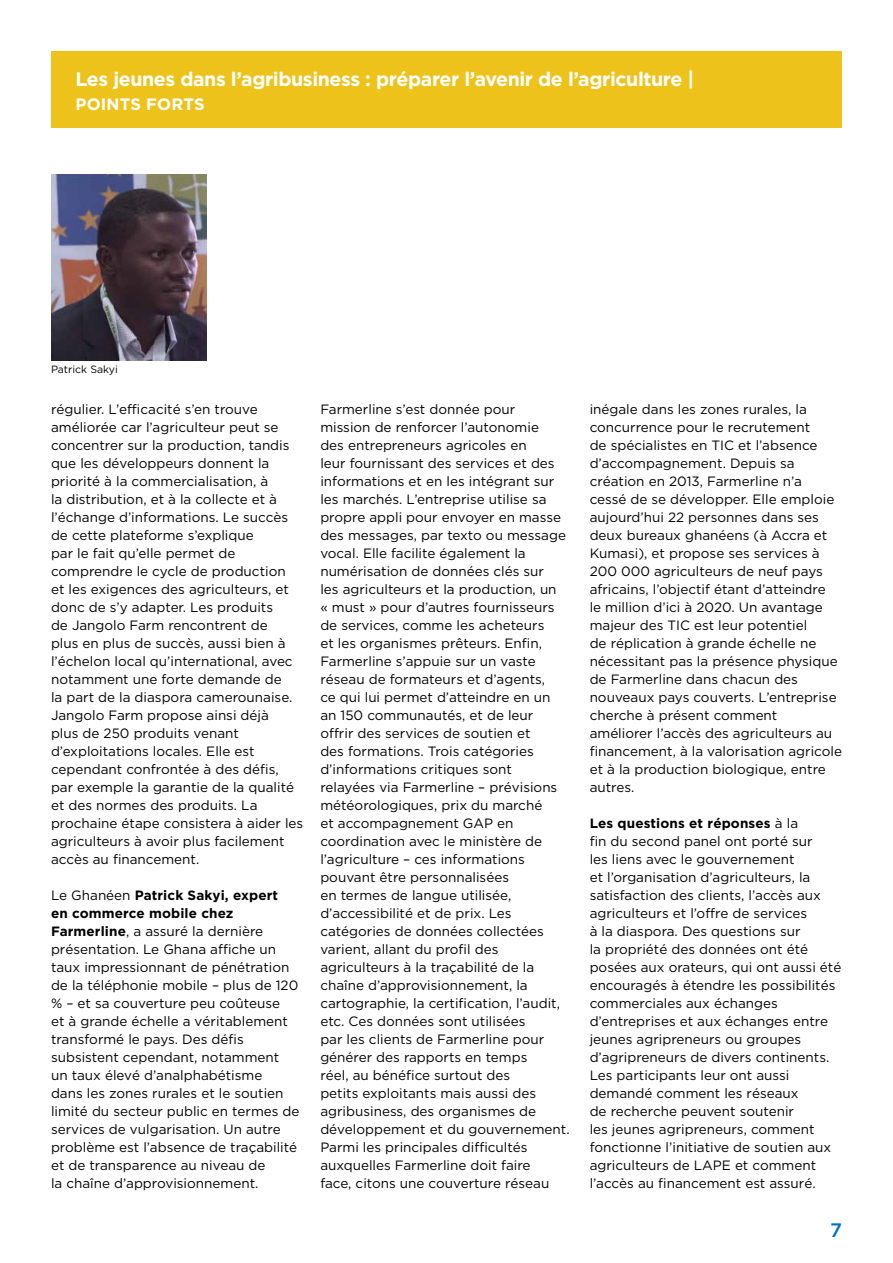
<style>
.page{position:relative;width:893px;height:1263px;background:#fff}
.page>*{position:absolute;margin:0;border:0;box-sizing:border-box;transform-origin:0 0}
.t1{font:700 19.5px "Gotham HTF";letter-spacing:-.02em;color:#fff}
.t2{font:500 19.5px "Gotham HTF";color:#0072bc}
.t3{font:700 16.5px "Gotham HTF";letter-spacing:.01em;color:#fff}
.t4{font:13.5px/18px "Gotham HTF";color:#000}
.t5{font:10.5px "Gotham HTF";color:#000}
.s1{font-weight:700}
</style>
<div class="page">
<div style="left:51px;top:51px;width:791px;height:77px;background:#edc31b"></div>
<img style="left:51px;top:174px;width:156px;height:186px">
<h1 class="t1" style="left:75px;top:68px;width:620px">Les jeunes dans l’agribusiness : préparer l’avenir de l’agriculture |</h1>
<p class="t3" style="left:75px;top:95px;width:131px">POINTS FORTS</p>
<p class="t5" style="left:51px;top:364px;width:68px">Patrick Sakyi</p>
<p class="t4" style="left:51px;top:400px;width:254px">régulier. L’efficacité s’en trouve améliorée car l’agriculteur peut se concentrer sur la production, tandis que les développeurs donnent la priorité à la commercialisation, à<br>la distribution, et à la collecte et à l’échange d’informations. Le succès de cette plateforme s’explique<br>par le fait qu’elle permet de comprendre le cycle de production<br>et les exigences des agriculteurs, et donc de s’y adapter. Les produits<br>de Jangolo Farm rencontrent de<br>plus en plus de succès, aussi bien à l’échelon local qu’international, avec notamment une forte demande de<br>la part de la diaspora camerounaise.<br>Jangolo Farm propose ainsi déjà<br>plus de 250 produits venant d’exploitations locales. Elle est cependant confrontée à des défis, par exemple la garantie de la qualité et des normes des produits. La prochaine étape consistera à aider les agriculteurs à avoir plus facilement accès au financement.</p>
<p class="t4" style="left:51px;top:886px;width:250px">Le Ghanéen <span class="s1">Patrick Sakyi, expert<br>en commerce mobile chez Farmerline</span>, a assuré la dernière présentation. Le Ghana affiche un taux impressionnant de pénétration de la téléphonie mobile – plus de 120 % – et sa couverture peu coûteuse<br>et à grande échelle a véritablement transformé le pays. Des défis subsistent cependant, notamment<br>un taux élevé d’analphabétisme<br>dans les zones rurales et le soutien limité du secteur public en termes de services de vulgarisation. Un autre problème est l’absence de traçabilité et de transparence au niveau de<br>la chaîne d’approvisionnement.</p>
<p class="t4" style="left:320px;top:400px;width:251px">Farmerline s’est donnée pour<br>mission de renforcer l’autonomie<br>des entrepreneurs agricoles en<br>leur fournissant des services et des informations et en les intégrant sur les marchés. L’entreprise utilise sa propre appli pour envoyer en masse des messages, par texto ou message vocal. Elle facilite également la numérisation de données clés sur<br>les agriculteurs et la production, un<br>« must » pour d’autres fournisseurs de services, comme les acheteurs<br>et les organismes prêteurs. Enfin, Farmerline s’appuie sur un vaste réseau de formateurs et d’agents,<br>ce qui lui permet d’atteindre en un an 150 communautés, et de leur offrir des services de soutien et<br>des formations. Trois catégories d’informations critiques sont relayées via Farmerline – prévisions météorologiques, prix du marché<br>et accompagnement GAP en coordination avec le ministère de l’agriculture – ces informations pouvant être personnalisées<br>en termes de langue utilisée, d’accessibilité et de prix. Les catégories de données collectées varient, allant du profil des agriculteurs à la traçabilité de la chaîne d’approvisionnement, la cartographie, la certification, l’audit, etc. Ces données sont utilisées<br>par les clients de Farmerline pour générer des rapports en temps<br>réel, au bénéfice surtout des<br>petits exploitants mais aussi des agribusiness, des organismes de développement et du gouvernement.<br>Parmi les principales difficultés auxquelles Farmerline doit faire<br>face, citons une couverture réseau</p>
<p class="t4" style="left:590px;top:400px;width:254px">inégale dans les zones rurales, la concurrence pour le recrutement<br>de spécialistes en TIC et l’absence d’accompagnement. Depuis sa création en 2013, Farmerline n’a cessé de se développer. Elle emploie aujourd’hui 22 personnes dans ses deux bureaux ghanéens (à Accra et Kumasi), et propose ses services à 200 000 agriculteurs de neuf pays africains, l’objectif étant d’atteindre<br>le million d’ici à 2020. Un avantage majeur des TIC est leur potentiel<br>de réplication à grande échelle ne nécessitant pas la présence physique de Farmerline dans chacun des nouveaux pays couverts. L’entreprise cherche à présent comment améliorer l’accès des agriculteurs au financement, à la valorisation agricole et à la production biologique, entre autres.</p>
<p class="t4" style="left:590px;top:814px;width:253px"><span class="s1">Les questions et réponses</span> à la<br>fin du second panel ont porté sur<br>les liens avec le gouvernement<br>et l’organisation d’agriculteurs, la satisfaction des clients, l’accès aux agriculteurs et l’offre de services<br>à la diaspora. Des questions sur<br>la propriété des données ont été posées aux orateurs, qui ont aussi été encouragés à étendre les possibilités commerciales aux échanges d’entreprises et aux échanges entre jeunes agripreneurs ou groupes d’agripreneurs de divers continents.<br>Les participants leur ont aussi demandé comment les réseaux<br>de recherche peuvent soutenir<br>les jeunes agripreneurs, comment fonctionne l’initiative de soutien aux agriculteurs de LAPE et comment l’accès au financement est assuré.</p>
<h1 class="t2" style="left:830px;top:1218px;width:13px">7</h1>
</div>
